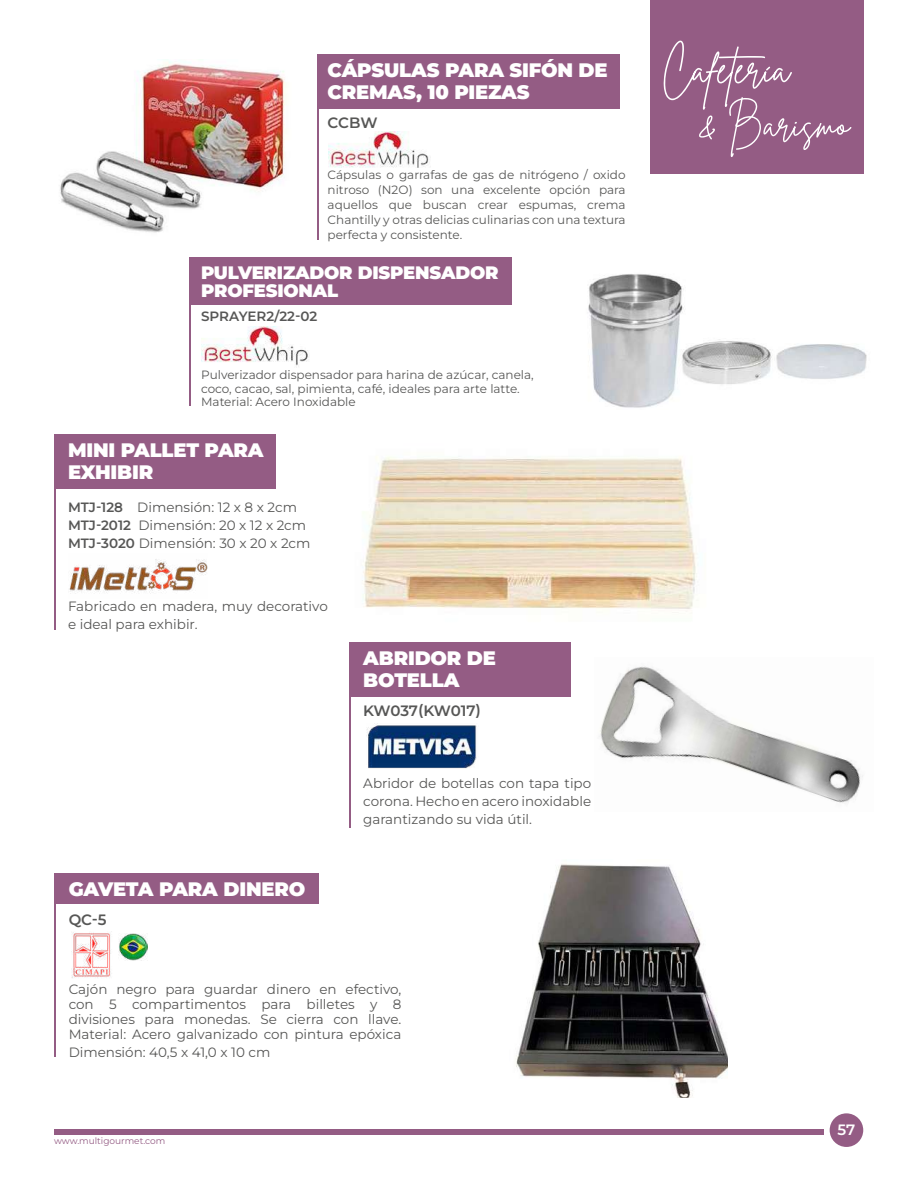
<style>
.page{position:relative;width:918px;height:1188px;background:#fff}
.page>*{position:absolute;margin:0;border:0;box-sizing:border-box;transform-origin:0 0}
.t1{font:900 19.5px/22.5px "Montserrat";letter-spacing:-.01em;color:#fff}
.t2{font:900 18px/18px "Montserrat";letter-spacing:-.01em;color:#fff}
.t3{font:600 15px "Montserrat";letter-spacing:-.01em;color:#575756}
.t4{font:600 15px "Montserrat";color:#fff}
.t5{font:13.5px/18px "Montserrat";color:#575756;text-align:justify}
.t6{font:600 13.5px "Montserrat";color:#575756}
.t7{font:12px/15px "Montserrat";color:#575756;text-align:justify}
.t8{font:9px "Montserrat";color:#945c84}
.s1{font-weight:600}
</style>
<div class="page">
<div style="left:54px;top:1130px;width:770px;height:5px;background:#945c84"></div>
<div style="left:650px;top:1px;width:214px;height:173px;background:#945c84"></div>
<div style="left:830px;top:1113px;width:33px;height:34px;background:#945c84;border-radius:50%"></div>
<svg style="left:664px;top:40px;width:187px;height:117px"></svg>
<img style="left:69px;top:559px;width:138px;height:35px">
<img style="left:60px;top:61px;width:226px;height:172px">
<div style="left:317px;top:54px;width:303px;height:54px;background:#945c84"></div>
<hr style="left:317px;top:54px;width:1px;height:186px;background:#945c84">
<img style="left:329px;top:132px;width:102px;height:36px">
<img style="left:588px;top:274px;width:279px;height:134px">
<img style="left:599px;top:666px;width:264px;height:137px">
<img style="left:363px;top:456px;width:334px;height:157px">
<div style="left:190px;top:257px;width:322px;height:48px;background:#945c84"></div>
<div style="left:350px;top:642px;width:221px;height:54px;background:#945c84"></div>
<div style="left:54px;top:434px;width:221px;height:55px;background:#945c84"></div>
<hr style="left:190px;top:257px;width:1px;height:149px;background:#945c84">
<hr style="left:350px;top:642px;width:1px;height:185px;background:#945c84">
<hr style="left:54px;top:434px;width:1px;height:196px;background:#945c84">
<img style="left:201px;top:327px;width:108px;height:40px">
<img style="left:366px;top:723px;width:111px;height:45px">
<img style="left:515px;top:864px;width:213px;height:233px">
<div style="left:55px;top:874px;width:264px;height:30px;background:#945c84"></div>
<hr style="left:55px;top:874px;width:1px;height:182px;background:#945c84">
<img style="left:71px;top:932px;width:40px;height:46px">
<img style="left:119px;top:933px;width:28px;height:28px">
<h1 class="t1" style="left:328px;top:58px;width:281px">CÁPSULAS PARA SIFÓN DE<br>CREMAS, 10 PIEZAS</h1>
<p class="t3" style="left:328px;top:112px;width:52px">CCBW</p>
<p class="t7" style="left:328px;top:167px;width:300px">Cápsulas o garrafas de gas de nitrógeno / oxido nitroso (N2O) son una excelente opción para aquellos que buscan crear espumas, crema Chantilly y otras delicias culinarias con una textura perfecta y consistente.</p>
<h2 class="t2" style="left:201px;top:263px;width:299px">PULVERIZADOR DISPENSADOR<br>PROFESIONAL</h2>
<p class="t6" style="left:201px;top:307px;width:118px">SPRAYER2/22-02</p>
<p class="t7" style="left:201px;top:368px;width:334px;line-height:13.5px;text-align:left">Pulverizador dispensador para harina de azúcar, canela, coco, cacao, sal, pimienta, café, ideales para arte latte.<br>Material: Acero Inoxidable</p>
<h1 class="t1" style="left:68px;top:438px;width:197px">MINI PALLET PARA<br>EXHIBIR</h1>
<p class="t5" style="left:68px;top:498px;width:244px;text-align:left"><span class="s1">MTJ-128</span> Dimensión: 12 x 8 x 2cm<br><span class="s1">MTJ-2012</span> Dimensión: 20 x 12 x 2cm<br><span class="s1">MTJ-3020</span> Dimensión: 30 x 20 x 2cm</p>
<p class="t5" style="left:68px;top:597px;width:261px">Fabricado en madera, muy decorativo e ideal para exhibir.</p>
<h1 class="t1" style="left:69px;top:878px;width:238px">GAVETA PARA DINERO</h1>
<p class="t3" style="left:69px;top:910px;width:39px">QC-5</p>
<h1 class="t1" style="left:363px;top:646px;width:134px">ABRIDOR DE<br>BOTELLA</h1>
<p class="t3" style="left:363px;top:700px;width:119px">KW037(KW017)</p>
<p class="t5" style="left:363px;top:774px;width:229px">Abridor de botellas con tapa tipo corona. Hecho en acero inoxidable garantizando su vida útil.</p>
<p class="t5" style="left:69px;top:981px;width:334px;line-height:15px">Cajón negro para guardar dinero en efectivo, con 5 compartimentos para billetes y 8 divisiones para monedas. Se cierra con llave.<br>Material: Acero galvanizado con pintura epóxica</p>
<p class="t5" style="left:69px;top:1043px;width:203px">Dimensión: 40,5 x 41,0 x 10 cm</p>
<p class="t8" style="left:54px;top:1135px;width:113px">www.multigourmet.com</p>
<p class="t4" style="left:838px;top:1120px;width:19px">57</p>
</div>
